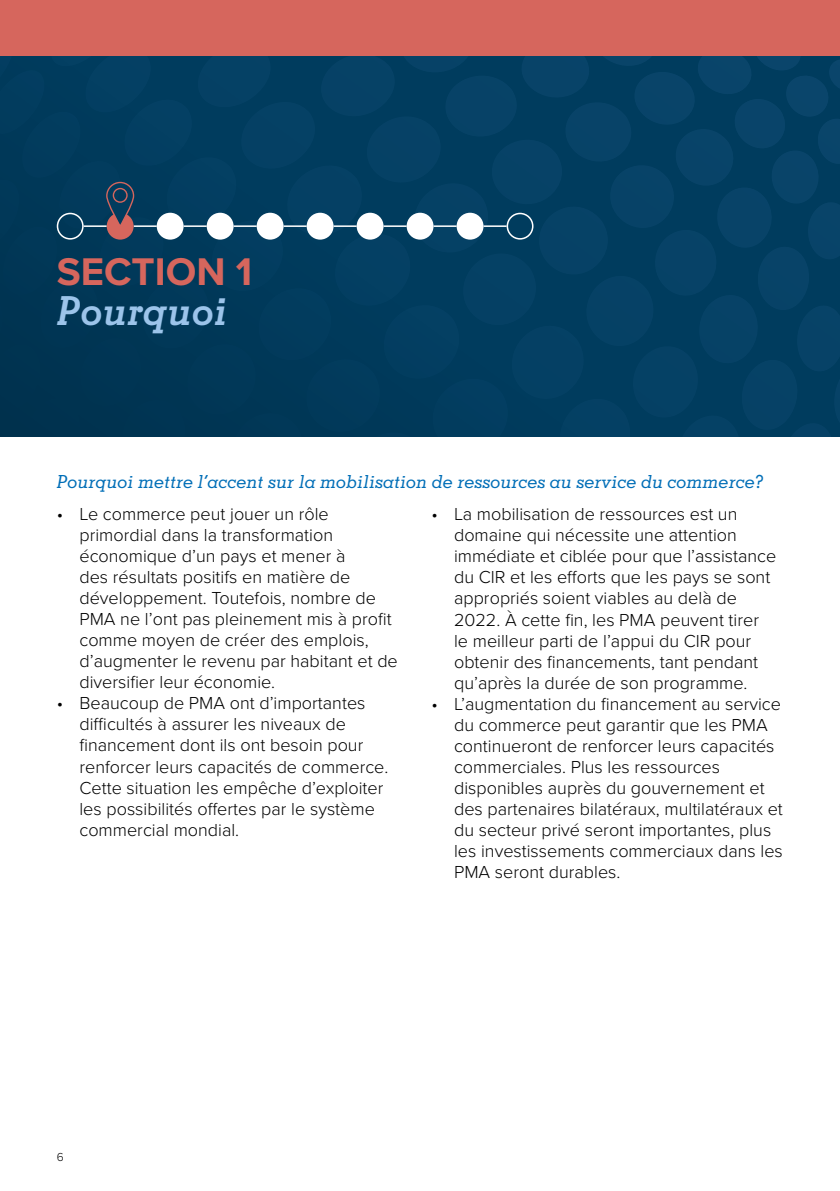
<style>
.page{position:relative;width:840px;height:1191px;background:#fff}
.page>*{position:absolute;margin:0;border:0;box-sizing:border-box;transform-origin:0 0}
.t1{font:700 40px "Proxima Nova";color:#d6665d}
.t2{font:italic 700 40px "Memphis LT Std";color:#9cc4ea}
.t3{font:300 18px/21px "Proxima Nova";color:#000}
.t4{font:italic 500 18px "Memphis LT Std";color:#006eb7}
.t5{font:300 12px "Proxima Nova";color:#000}
</style>
<div class="page">
<svg style="left:0;top:0;width:839px;height:437px;background:#204460"></svg>
<h1 class="t1" style="left:57px;top:241px;width:197px">SECTION 1</h1>
<h1 class="t2" style="left:57px;top:285px;width:173px">Pourquoi</h1>
<p class="t4" style="left:57px;top:470px;width:708px">Pourquoi mettre l’accent sur la mobilisation de ressources au service du commerce?</p>
<p class="t3" style="left:79px;top:503px;width:320px;text-indent:-23px">• Le commerce peut jouer un rôle primordial dans la transformation économique d’un pays et mener à<br>des résultats positifs en matière de développement. Toutefois, nombre de PMA ne l’ont pas pleinement mis à profit comme moyen de créer des emplois, d’augmenter le revenu par habitant et de diversifier leur économie.</p>
<p class="t3" style="left:79px;top:692px;width:310px;text-indent:-23px">• Beaucoup de PMA ont d’importantes difficultés à assurer les niveaux de financement dont ils ont besoin pour renforcer leurs capacités de commerce.<br>Cette situation les empêche d’exploiter les possibilités offertes par le système commercial mondial.</p>
<p class="t3" style="left:454px;top:503px;width:323px;text-indent:-23px">• La mobilisation de ressources est un domaine qui nécessite une attention immédiate et ciblée pour que l’assistance du CIR et les efforts que les pays se sont appropriés soient viables au delà de 2022. À cette fin, les PMA peuvent tirer le meilleur parti de l’appui du CIR pour obtenir des financements, tant pendant qu’après la durée de son programme.</p>
<p class="t3" style="left:454px;top:692px;width:330px;text-indent:-23px">• L’augmentation du financement au service du commerce peut garantir que les PMA continueront de renforcer leurs capacités commerciales. Plus les ressources disponibles auprès du gouvernement et des partenaires bilatéraux, multilatéraux et du secteur privé seront importantes, plus les investissements commerciaux dans les PMA seront durables.</p>
<p class="t5" style="left:57px;top:1147px;width:9px">6</p>
</div>
